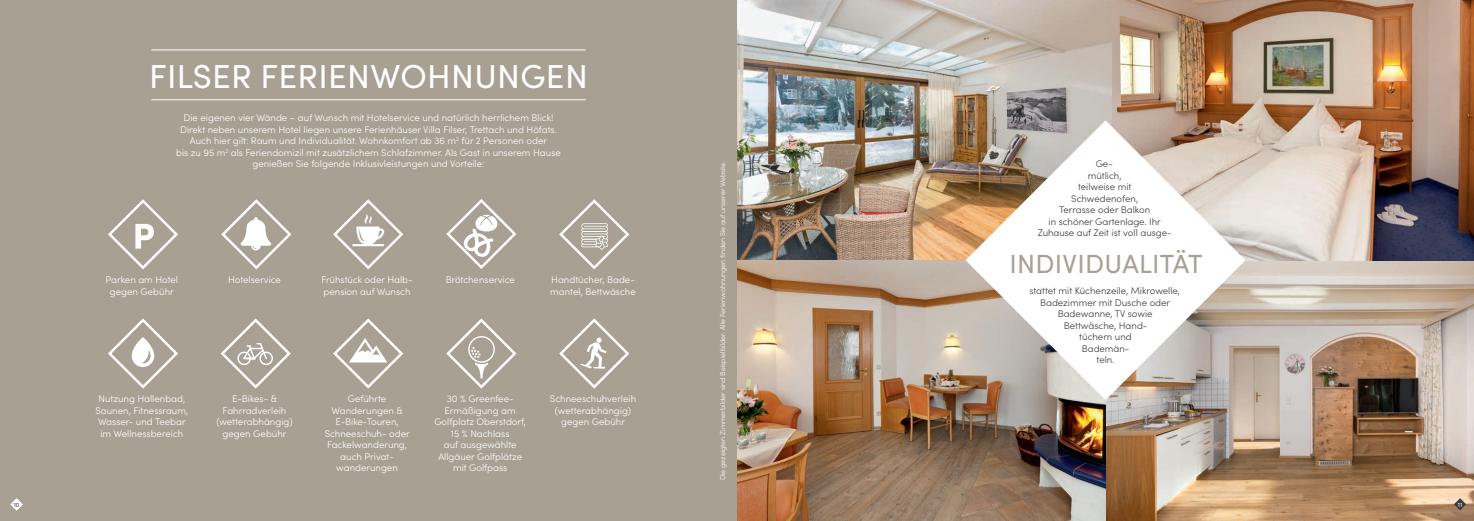
<style>
.page{position:relative;width:1474px;height:521px;background:#fff}
.page>*{position:absolute;margin:0;border:0;box-sizing:border-box;transform-origin:0 0}
.t1{font:33.25px "Sofia Pro";letter-spacing:.01em;color:#fff}
.t2{font:26.25px "Sofia Pro";letter-spacing:.01em;color:#a8a193}
.t3{font:300 9.62px/11.5px "Sofia Pro";color:#fff;text-align:center}
.t4{font:300 9.62px/11.5px "Sofia Pro";color:#3e3e3f;text-align:center}
.t5{font:300 7px "Sofia Pro";color:#fff}
.t6{font:6.12px "Sofia Pro";color:#3e3e3f}
.t7{font:6.12px "Sofia Pro";color:#fff}
</style>
<div class="page">
<img style="left:737px;top:0;width:736px;height:521px">
<div style="left:0;top:0;width:737px;height:521px;background:#a8a193"></div>
<svg style="left:965px;top:120px;width:280px;height:280px"></svg>
<svg style="left:221px;top:199px;width:71px;height:71px"></svg>
<svg style="left:446px;top:199px;width:71px;height:70px"></svg>
<svg style="left:108px;top:199px;width:70px;height:71px"></svg>
<svg style="left:446px;top:318px;width:71px;height:71px"></svg>
<svg style="left:559px;top:318px;width:71px;height:71px"></svg>
<hr style="left:151px;top:50px;width:434px;height:1px;background:#fff">
<hr style="left:151px;top:100px;width:434px;height:1px;background:#fff">
<svg style="left:559px;top:199px;width:71px;height:71px"></svg>
<svg style="left:333px;top:318px;width:70px;height:71px"></svg>
<svg style="left:220px;top:318px;width:71px;height:71px"></svg>
<svg style="left:108px;top:318px;width:70px;height:71px"></svg>
<svg style="left:1453px;top:498px;width:12px;height:12px"></svg>
<svg style="left:10px;top:498px;width:13px;height:12px"></svg>
<svg style="left:333px;top:199px;width:70px;height:71px"></svg>
<h1 class="t1" style="left:149px;top:53px;width:440px">FILSER FERIENWOHNUNGEN</h1>
<p class="t3" style="left:176px;top:111px;width:386px">Die eigenen vier Wände – auf Wunsch mit Hotelservice und natürlich herrlichem Blick!<br>Direkt neben unserem Hotel liegen unsere Ferienhäuser Villa Filser, Trettach und Höfats.<br>Auch hier gilt: Raum und Individualität. Wohnkomfort ab 36 m<sup>2</sup> für 2 Personen oder<br>bis zu 95 m<sup>2</sup> als Feriendomizil mit zusätzlichem Schlafzimmer. Als Gast in unserem Hause genießen Sie folgende Inklusivleistungen und Vorteile:</p>
<p class="t3" style="left:106px;top:273px;width:74px">Parken am Hotel gegen Gebühr</p>
<p class="t3" style="left:228px;top:273px;width:54px">Hotelservice</p>
<p class="t3" style="left:445px;top:273px;width:71px">Brötchenservice</p>
<p class="t3" style="left:321px;top:273px;width:93px;text-align:left">Frühstück oder Halb&shy;pension auf Wunsch</p>
<p class="t3" style="left:550px;top:273px;width:87px;text-align:left">Handtücher, Bade&shy;mantel, Bettwäsche</p>
<p class="t3" style="left:95px;top:392px;width:94px">Nutzung Hallenbad,<br>Saunen, Fitnessraum,<br>Wasser- und Teebar im Wellnessbereich</p>
<p class="t3" style="left:216px;top:392px;width:78px">E-Bikes- &amp;<br>Fahrradverleih (wetterabhängig) gegen Gebühr</p>
<p class="t3" style="left:325px;top:392px;width:86px">Geführte<br>Wanderungen &amp;<br>E-Bike-Touren,<br>Schneeschuh- oder<br>Fackelwanderung, auch Privat&shy;wanderungen</p>
<p class="t3" style="left:434px;top:392px;width:93px">30 % Greenfee-<br>Ermäßigung am<br>Golfplatz Oberstdorf,<br>15 % Nachlass<br>auf ausgewählte<br>Allgäuer Golfplätze mit Golfpass</p>
<p class="t3" style="left:550px;top:392px;width:88px">Schneeschuhverleih (wetterabhängig) gegen Gebühr</p>
<p class="t5" style="left:717px;top:480px;width:321px;rotate:-90deg">Die gezeigten Zimmerbilder sind Beispielbilder. Alle Ferienwohnungen finden Sie auf unserer Website.</p>
<p class="t4" style="left:1037px;top:157px;width:136px">Ge-<br>mütlich,<br>teilweise mit<br>Schwedenofen,<br>Terrasse oder Balkon<br>in schöner Gartenlage. Ihr<br>Zuhause auf Zeit ist voll ausge-</p>
<h2 class="t2" style="left:1009px;top:244px;width:194px">INDIVIDUALITÄT</h2>
<p class="t4" style="left:1029px;top:284px;width:152px">stattet mit Küchenzeile, Mikrowelle,<br>Badezimmer mit Dusche oder<br>Badewanne, TV sowie<br>Bettwäsche, Hand-<br>tüchern und<br>Bademän-<br>teln.</p>
<p class="t6" style="left:14px;top:500px;width:7px">10</p>
<p class="t7" style="left:1457px;top:500px;width:6px">11</p>
</div>
